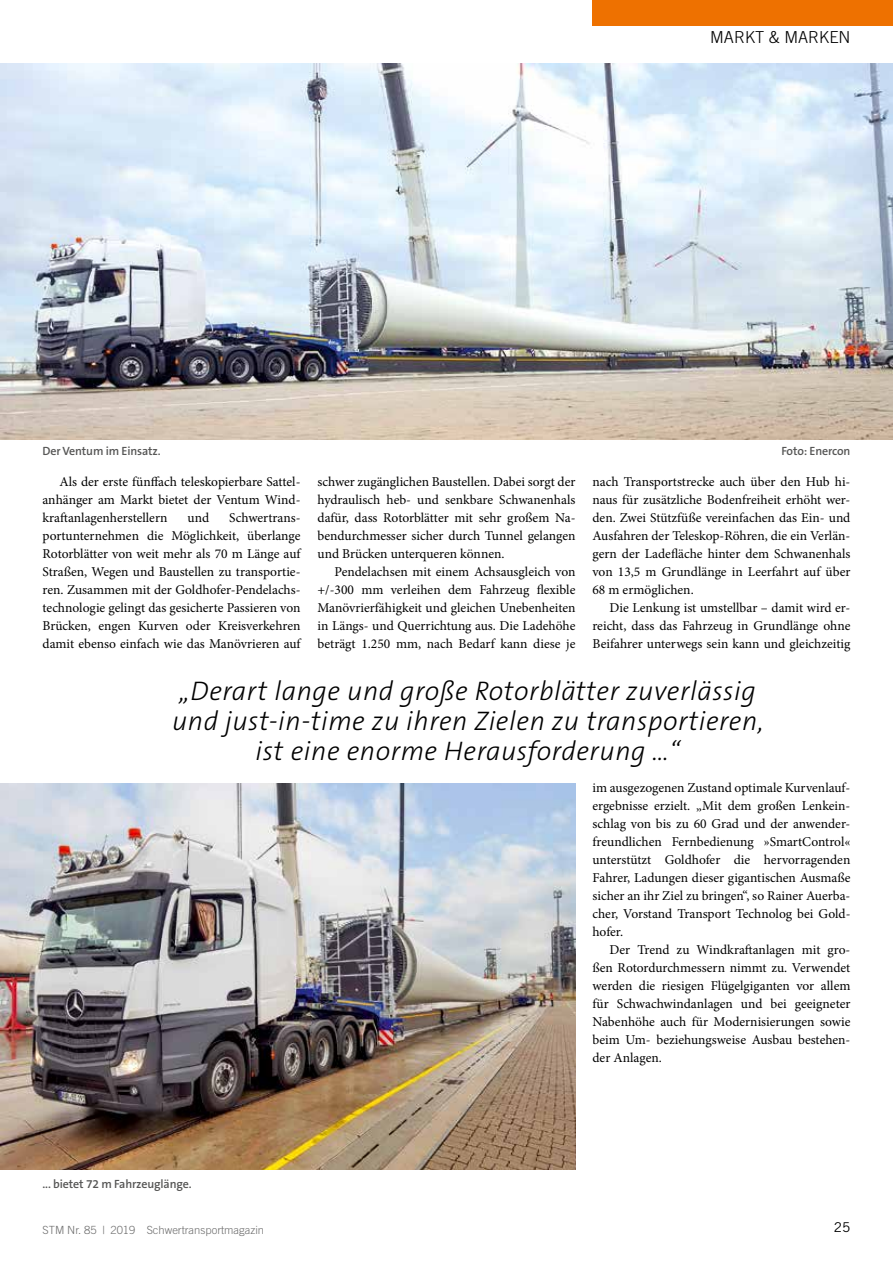
<style>
.page{position:relative;width:893px;height:1263px;background:#fff}
.page>*{position:absolute;margin:0;border:0;box-sizing:border-box;transform-origin:0 0}
.t1{font:italic 300 27px/30px "The Sans B3";letter-spacing:.02em;color:#000;text-align:center}
.t2{font:300 16.5px "Trade Gothic";color:#000}
.t3{font:13.5px/18px "Minion Pro";color:#000;text-align:justify}
.t4{font:13.5px "Trade Gothic";color:#000}
.t5{font:600 12px "The Sans B6";letter-spacing:-.01em;color:#565655}
.t6{font:300 11.25px "Trade Gothic";color:#6e6e6e}
</style>
<div class="page">
<div style="left:592px;top:0;width:301px;height:26px;background:#ee7100"></div>
<img style="left:0;top:64px;width:893px;height:375px">
<img style="left:0;top:783px;width:575px;height:386px">
<p class="t2" style="left:710px;top:27px;width:142px">MARKT &amp; MARKEN</p>
<p class="t5" style="left:43px;top:445px;width:120px">Der Ventum im Einsatz.</p>
<p class="t5" style="left:781px;top:445px;width:71px">Foto: Enercon</p>
<p class="t3" style="left:43px;top:473px;width:259px;text-indent:17px">Als der erste fünffach teleskopierbare Sattel&shy;anhänger am Markt bietet der Ventum Wind&shy;kraftanlagenherstellern</p>
<p class="t3" style="left:43px;top:509px;width:259px;text-indent:187px">Schwertrans&shy;portunternehmen die Möglichkeit, überlange Rotorblätter von weit mehr als 70 m Länge auf Straßen, Wegen und Baustellen zu transportie&shy;ren. Zusammen mit der Goldhofer-Pendelachs&shy;technologie gelingt das gesicherte Passieren von Brücken, engen Kurven oder Kreisverkehren damit ebenso einfach wie das Manövrieren auf</p>
<p class="t3" style="left:188px;top:509px;width:23px">und</p>
<p class="t3" style="left:317px;top:473px;width:259px">schwer zugänglichen Baustellen. Dabei sorgt der hydraulisch heb- und senkbare Schwanenhals dafür, dass Rotorblätter mit sehr großem Na&shy;bendurchmesser sicher durch Tunnel gelangen und Brücken unterqueren können.</p>
<p class="t3" style="left:317px;top:563px;width:259px;text-indent:17px">Pendelachsen mit einem Achsausgleich von +/-300 mm verleihen dem Fahrzeug flexible Manövrierfähigkeit und gleichen Unebenheiten in Längs- und Querrichtung aus. Die Ladehöhe beträgt 1.250 mm, nach Bedarf kann diese je</p>
<p class="t3" style="left:592px;top:473px;width:259px">nach Transportstrecke auch über den Hub hi&shy;naus für zusätzliche Bodenfreiheit erhöht wer&shy;den. Zwei Stützfüße vereinfachen das Ein- und Ausfahren der Teleskop-Röhren, die ein Verlän&shy;gern der Ladefläche hinter dem Schwanenhals von 13,5 m Grundlänge in Leerfahrt auf über 68 m ermöglichen.</p>
<p class="t3" style="left:592px;top:599px;width:259px;text-indent:17px">Die Lenkung ist umstellbar – damit wird er&shy;reicht, dass das Fahrzeug in Grundlänge ohne Beifahrer unterwegs sein kann und gleichzeitig</p>
<h1 class="t1" style="left:172px;top:676px;width:593px">„Derart lange und große Rotorblätter zuverlässig und just-in-time zu ihren Zielen zu transportieren, ist eine enorme Herausforderung …“</h1>
<p class="t5" style="left:43px;top:1177px;width:151px">... bietet 72 m Fahrzeuglänge.</p>
<p class="t3" style="left:592px;top:779px;width:259px">im ausgezogenen Zustand optimale Kurvenlauf&shy;ergebnisse erzielt. „Mit dem großen Lenkein&shy;schlag von bis zu 60 Grad und der anwender&shy;freundlichen Fernbedienung »SmartControl« unterstützt Goldhofer die hervorragenden Fahrer, Ladungen dieser gigantischen Ausmaße sicher an ihr Ziel zu bringen“, so Rainer Auerba&shy;cher, Vorstand Transport Technolog bei Gold&shy;hofer.</p>
<p class="t3" style="left:592px;top:941px;width:259px;text-indent:17px">Der Trend zu Windkraftanlagen mit gro&shy;ßen Rotordurchmessern nimmt zu. Verwendet werden die riesigen Flügelgiganten vor allem für Schwachwindanlagen und bei geeigneter Nabenhöhe auch für Modernisierungen sowie beim Um- beziehungsweise Ausbau bestehen&shy;der Anlagen.</p>
<p class="t6" style="left:43px;top:1223px;width:223px">STM Nr. 85 | 2019 Schwertransportmagazin</p>
<p class="t4" style="left:834px;top:1219px;width:18px">25</p>
</div>
